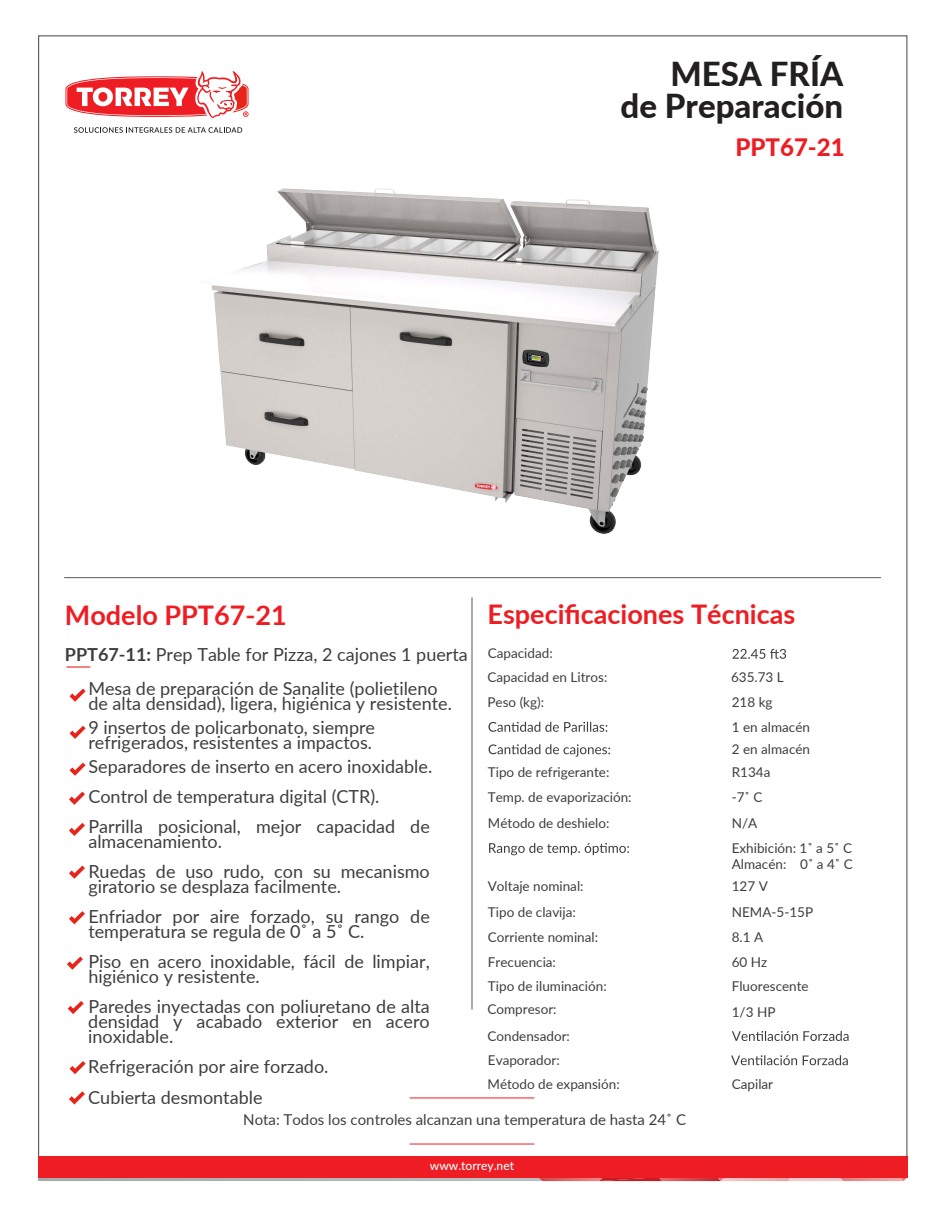
<style>
.page{position:relative;width:944px;height:1214px;background:#fff}
.page>*{position:absolute;margin:0;border:0;box-sizing:border-box;transform-origin:0 0}
.t1{font:800 33px/31.5px "Lato";color:#231f20;text-align:right}
.t2{font:700 27px "Lato";color:#ee1d23}
.t3{font:800 24px "Lato";color:#ee1d23}
.t4{font:18px/30px "Lato";color:#3e3e3f}
.t5{font:15px "Lato";color:#3e3e3f}
.t6{font:13.5px/24px "Lato";color:#3e3e3f}
.t7{font:500 12px "Lato";color:#fff}
.s1{font-weight:700}
</style>
<div class="page">
<svg style="left:38px;top:1177px;width:869px;height:4px"></svg>
<svg style="left:74px;top:127px;width:168px;height:6px"></svg>
<hr style="left:471px;top:597px;width:1px;height:412px;background:#57585a">
<hr style="left:64px;top:577px;width:817px;height:1px;background:#57585a">
<div style="left:38px;top:1156px;width:869px;height:21px;background:#ee1d23"></div>
<hr style="left:409px;top:1097px;width:125px;height:1px;background:#ee1d23">
<hr style="left:409px;top:1143px;width:125px;height:1px;background:#ee1d23">
<svg style="left:66px;top:666px;width:24px;height:1px"></svg>
<svg style="left:732px;top:649px;width:54px;height:10px"></svg>
<svg style="left:488px;top:721px;width:119px;height:11px"></svg>
<svg style="left:489px;top:843px;width:140px;height:12px"></svg>
<svg style="left:732px;top:1031px;width:116px;height:10px"></svg>
<svg style="left:731px;top:1055px;width:116px;height:10px"></svg>
<svg style="left:69px;top:688px;width:17px;height:14px"></svg>
<svg style="left:69px;top:726px;width:17px;height:13px"></svg>
<svg style="left:69px;top:762px;width:17px;height:13px"></svg>
<svg style="left:69px;top:791px;width:16px;height:14px"></svg>
<svg style="left:69px;top:911px;width:16px;height:13px"></svg>
<svg style="left:69px;top:823px;width:16px;height:13px"></svg>
<svg style="left:69px;top:865px;width:16px;height:13px"></svg>
<svg style="left:67px;top:956px;width:16px;height:13px"></svg>
<svg style="left:68px;top:1001px;width:16px;height:13px"></svg>
<svg style="left:69px;top:1061px;width:17px;height:13px"></svg>
<svg style="left:488px;top:744px;width:122px;height:12px"></svg>
<svg style="left:69px;top:1091px;width:16px;height:13px"></svg>
<svg style="left:65px;top:71px;width:184px;height:48px"></svg>
<img style="left:202px;top:188px;width:457px;height:347px">
<h1 class="t1" style="left:620px;top:57px;width:224px">MESA FRÍA<br>de Preparación</h1>
<h3 class="t3" style="left:735px;top:130px;width:111px">PPT67-21</h3>
<h2 class="t2" style="left:65px;top:595px;width:223px">Modelo PPT67-21</h2>
<p class="t4" style="left:65px;top:639px;width:404px"><span class="s1">PPT67-11:</span> Prep Table for Pizza, 2 cajones 1 puerta</p>
<p class="t4" style="left:88px;top:680px;width:365px;line-height:15px">Mesa de preparación de Sanalite (polietileno de alta densidad), ligera, higiénica y resistente.</p>
<p class="t4" style="left:88px;top:719px;width:288px;line-height:15px">9 insertos de policarbonato, siempre refrigerados, resistentes a impactos.</p>
<p class="t4" style="left:88px;top:751px;width:345px">Separadores de inserto en acero inoxidable.<br>Control de temperatura digital (CTR).<br>Parrilla posicional, mejor capacidad de</p>
<p class="t4" style="left:88px;top:826px;width:343px">almacenamiento.<br>Ruedas de uso rudo, con su mecanismo</p>
<p class="t4" style="left:88px;top:871px;width:343px">giratorio se desplaza facilmente.<br>Enfriador por aire forzado, su rango de</p>
<p class="t4" style="left:88px;top:916px;width:343px">temperatura se regula de 0˚ a 5˚ C.<br>Piso en acero inoxidable, fácil de limpiar,</p>
<p class="t4" style="left:88px;top:961px;width:343px">higiénico y resistente.<br>Paredes inyectadas con poliuretano de alta</p>
<p class="t4" style="left:88px;top:1013px;width:343px;line-height:15px">densidad y acabado exterior en acero inoxidable.</p>
<p class="t4" style="left:88px;top:1051px;width:242px">Refrigeración por aire forzado.<br>Cubierta desmontable</p>
<h2 class="t2" style="left:487px;top:594px;width:309px">Especificaciones Técnicas</h2>
<p class="t6" style="left:487px;top:640px;width:121px">Capacidad:<br>Capacidad en Litros:</p>
<p class="t6" style="left:487px;top:689px;width:58px">Peso (kg):</p>
<p class="t6" style="left:488px;top:759px;width:123px">Tipo de refrigerante:</p>
<p class="t6" style="left:488px;top:784px;width:145px">Temp. de evaporización:</p>
<p class="t6" style="left:488px;top:810px;width:123px">Método de deshielo:</p>
<p class="t6" style="left:488px;top:873px;width:97px">Voltaje nominal:</p>
<p class="t6" style="left:488px;top:899px;width:89px">Tipo de clavija:</p>
<p class="t6" style="left:488px;top:924px;width:112px">Corriente nominal:</p>
<p class="t6" style="left:488px;top:949px;width:70px">Frecuencia:</p>
<p class="t6" style="left:487px;top:974px;width:121px;line-height:23px">Tipo de iluminación:<br>Compresor:</p>
<p class="t6" style="left:487px;top:1023px;width:134px">Condensador:<br>Evaporador:<br>Método de expansión:</p>
<p class="t6" style="left:731px;top:663px;width:54px;line-height:25.5px">635.73 L<br>218 kg</p>
<p class="t6" style="left:731px;top:714px;width:80px">1 en almacén</p>
<p class="t6" style="left:731px;top:736px;width:80px">2 en almacén</p>
<p class="t6" style="left:731px;top:759px;width:40px">R134a</p>
<p class="t6" style="left:731px;top:783px;width:32px;line-height:25.8px">-7˚ C<br>N/A</p>
<p class="t6" style="left:731px;top:839px;width:123px;line-height:16.2px">Exhibición: 1˚ a 5˚ C<br>Almacén: 0˚ a 4˚ C</p>
<p class="t6" style="left:731px;top:873px;width:38px">127 V</p>
<p class="t6" style="left:731px;top:899px;width:83px">NEMA-5-15P</p>
<p class="t6" style="left:731px;top:924px;width:33px">8.1 A</p>
<p class="t6" style="left:731px;top:949px;width:78px">60 Hz<br>Fluorescente</p>
<p class="t6" style="left:731px;top:999px;width:45px">1/3 HP</p>
<p class="t6" style="left:731px;top:1071px;width:43px">Capilar</p>
<p class="t5" style="left:243px;top:1109px;width:444px">Nota: Todos los controles alcanzan una temperatura de hasta 24˚ C</p>
<p class="t7" style="left:430px;top:1156px;width:86px">www.torrey.net</p>
</div>
